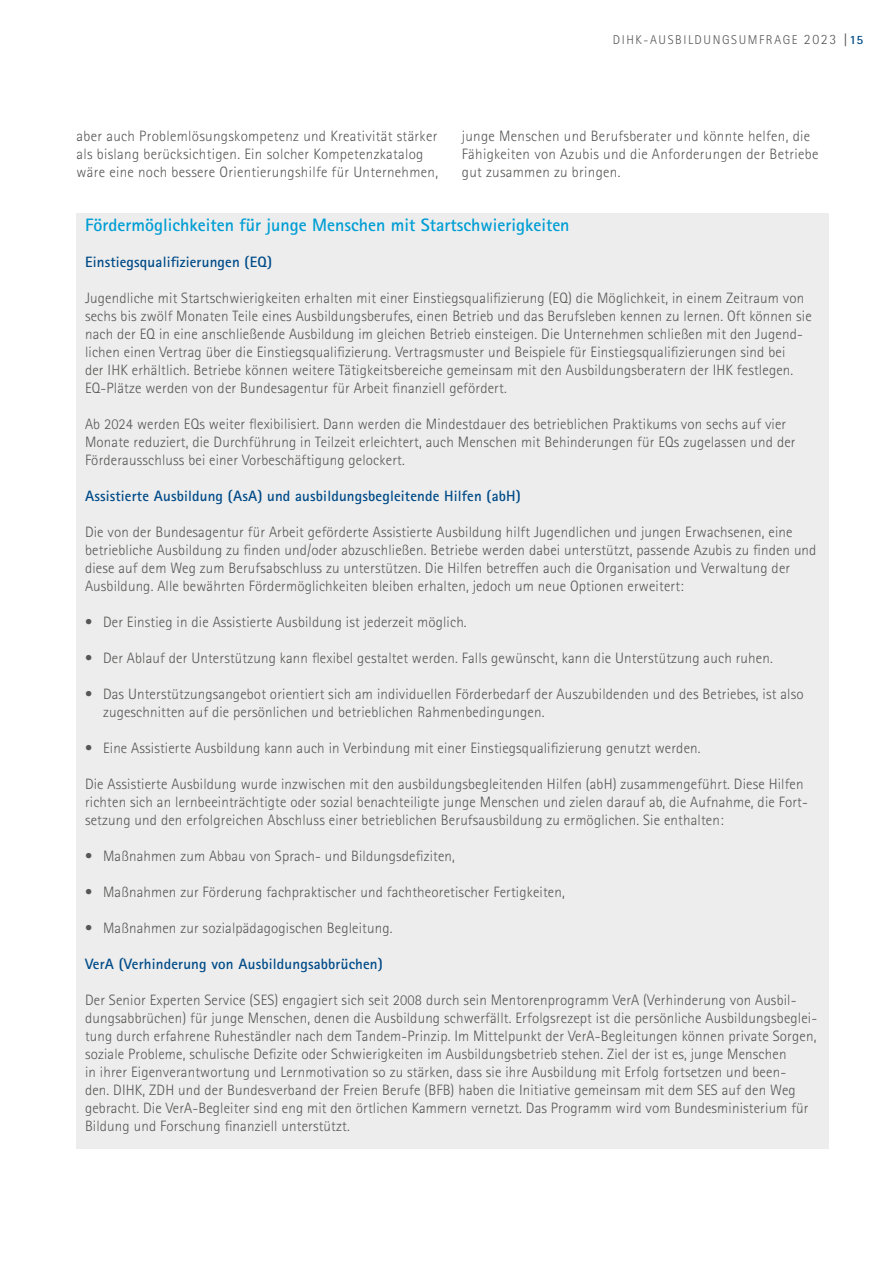
<style>
.page{position:relative;width:893px;height:1263px;background:#fff}
.page>*{position:absolute;margin:0;border:0;box-sizing:border-box;transform-origin:0 0}
.P-04_Subhead_SKY{font:700 18px "Rotis Sans Serif Pro";color:#009ed4}
.P-01_Copy_Abstand{font:300 15px/18px "Rotis Sans Serif Pro";letter-spacing:.01em;color:#575756}
.P-Bold_Ocean{font:700 15px "Rotis Sans Serif Pro";letter-spacing:.01em;color:#004b88}
.t1{font:300 12.75px "Rotis Sans Serif Pro";letter-spacing:.125em;color:#575756}
.s1{font-size:14.25px}
.s2{font-family:"Frutiger 57";font-weight:400;font-stretch:condensed}
.s3{font-weight:700;color:#004b88}
</style>
<div class="page">
<div style="left:77px;top:213px;width:752px;height:936px;background:#ededed"></div>
<p class="t1" style="left:613px;top:32px;width:252px">DIHK-AUSBILDUNGSUMFRAGE <span class="s1">2023</span> <span class="s2">|</span><span class="s3">15</span></p>
<p class="P-01_Copy_Abstand" style="left:77px;top:127px;width:363px">aber auch Problemlösungskompetenz und Kreativität stärker als bislang berücksichtigen. Ein solcher Kompetenzkatalog wäre eine noch bessere Orientierungshilfe für Unternehmen,</p>
<p class="P-01_Copy_Abstand" style="left:462px;top:127px;width:358px">junge Menschen und Berufsberater und könnte helfen, die<br>Fähigkeiten von Azubis und die Anforderungen der Betriebe gut zusammen zu bringen.</p>
<p class="P-04_Subhead_SKY" style="left:85px;top:214px;width:486px">Fördermöglichkeiten für junge Menschen mit Startschwierigkeiten</p>
<p class="P-Bold_Ocean" style="left:85px;top:253px;width:188px">Einstiegsqualifizierungen (EQ)</p>
<p class="P-01_Copy_Abstand" style="left:85px;top:289px;width:728px">Jugendliche mit Startschwierigkeiten erhalten mit einer Einstiegsqualifizierung (EQ) die Möglichkeit, in einem Zeitraum von sechs bis zwölf Monaten Teile eines Ausbildungsberufes, einen Betrieb und das Berufsleben kennen zu lernen. Oft können sie nach der EQ in eine anschließende Ausbildung im gleichen Betrieb einsteigen. Die Unternehmen schließen mit den Jugend&shy;lichen einen Vertrag über die Einstiegsqualifizierung. Vertragsmuster und Beispiele für Einstiegsqualifizierungen sind bei<br>der IHK erhältlich. Betriebe können weitere Tätigkeitsbereiche gemeinsam mit den Ausbildungsberatern der IHK festlegen.<br>EQ-Plätze werden von der Bundesagentur für Arbeit finanziell gefördert.</p>
<p class="P-01_Copy_Abstand" style="left:85px;top:415px;width:712px">Ab 2024 werden EQs weiter flexibilisiert. Dann werden die Mindestdauer des betrieblichen Praktikums von sechs auf vier<br>Monate reduziert, die Durchführung in Teilzeit erleichtert, auch Menschen mit Behinderungen für EQs zugelassen und der<br>Förderausschluss bei einer Vorbeschäftigung gelockert.</p>
<p class="P-Bold_Ocean" style="left:85px;top:487px;width:437px">Assistierte Ausbildung (AsA) und ausbildungsbegleitende Hilfen (abH)</p>
<p class="P-01_Copy_Abstand" style="left:85px;top:523px;width:733px">Die von der Bundesagentur für Arbeit geförderte Assistierte Ausbildung hilft Jugendlichen und jungen Erwachsenen, eine betriebliche Ausbildung zu finden und/oder abzuschließen. Betriebe werden dabei unterstützt, passende Azubis zu finden und diese auf dem Weg zum Berufsabschluss zu unterstützen. Die Hilfen betreffen auch die Organisation und Verwaltung der Ausbildung. Alle bewährten Fördermöglichkeiten bleiben erhalten, jedoch um neue Optionen erweitert:</p>
<p class="P-01_Copy_Abstand" style="left:85px;top:613px;width:383px">• Der Einstieg in die Assistierte Ausbildung ist jederzeit möglich.</p>
<p class="P-01_Copy_Abstand" style="left:85px;top:649px;width:689px">• Der Ablauf der Unterstützung kann flexibel gestaltet werden. Falls gewünscht, kann die Unterstützung auch ruhen.</p>
<p class="P-01_Copy_Abstand" style="left:103px;top:685px;width:702px;text-indent:-18px">• Das Unterstützungsangebot orientiert sich am individuellen Förderbedarf der Auszubildenden und des Betriebes, ist also zugeschnitten auf die persönlichen und betrieblichen Rahmenbedingungen.</p>
<p class="P-01_Copy_Abstand" style="left:85px;top:739px;width:617px">• Eine Assistierte Ausbildung kann auch in Verbindung mit einer Einstiegsqualifizierung genutzt werden.</p>
<p class="P-01_Copy_Abstand" style="left:85px;top:775px;width:724px">Die Assistierte Ausbildung wurde inzwischen mit den ausbildungsbegleitenden Hilfen (abH) zusammengeführt. Diese Hilfen richten sich an lernbeeinträchtigte oder sozial benachteiligte junge Menschen und zielen darauf ab, die Aufnahme, die Fort&shy;setzung und den erfolgreichen Abschluss einer betrieblichen Berufsausbildung zu ermöglichen. Sie enthalten:</p>
<p class="P-01_Copy_Abstand" style="left:85px;top:847px;width:371px">• Maßnahmen zum Abbau von Sprach- und Bildungsdefiziten,</p>
<p class="P-01_Copy_Abstand" style="left:85px;top:883px;width:481px">• Maßnahmen zur Förderung fachpraktischer und fachtheoretischer Fertigkeiten,</p>
<p class="P-01_Copy_Abstand" style="left:85px;top:919px;width:309px">• Maßnahmen zur sozialpädagogischen Begleitung.</p>
<p class="P-Bold_Ocean" style="left:85px;top:955px;width:299px">VerA (Verhinderung von Ausbildungsabbrüchen)</p>
<p class="P-01_Copy_Abstand" style="left:85px;top:991px;width:734px">Der Senior Experten Service (SES) engagiert sich seit 2008 durch sein Mentorenprogramm VerA (Verhinderung von Ausbil&shy;dungsabbrüchen) für junge Menschen, denen die Ausbildung schwerfällt. Erfolgsrezept ist die persönliche Ausbildungsbeglei&shy;tung durch erfahrene Ruheständler nach dem Tandem-Prinzip. Im Mittelpunkt der VerA-Begleitungen können private Sorgen, soziale Probleme, schulische Defizite oder Schwierigkeiten im Ausbildungsbetrieb stehen. Ziel der ist es, junge Menschen<br>in ihrer Eigenverantwortung und Lernmotivation so zu stärken, dass sie ihre Ausbildung mit Erfolg fortsetzen und been-<br>den. DIHK, ZDH und der Bundesverband der Freien Berufe (BFB) haben die Initiative gemeinsam mit dem SES auf den Weg gebracht. Die VerA-Begleiter sind eng mit den örtlichen Kammern vernetzt. Das Programm wird vom Bundesministerium für Bildung und Forschung finanziell unterstützt.</p>
</div>
